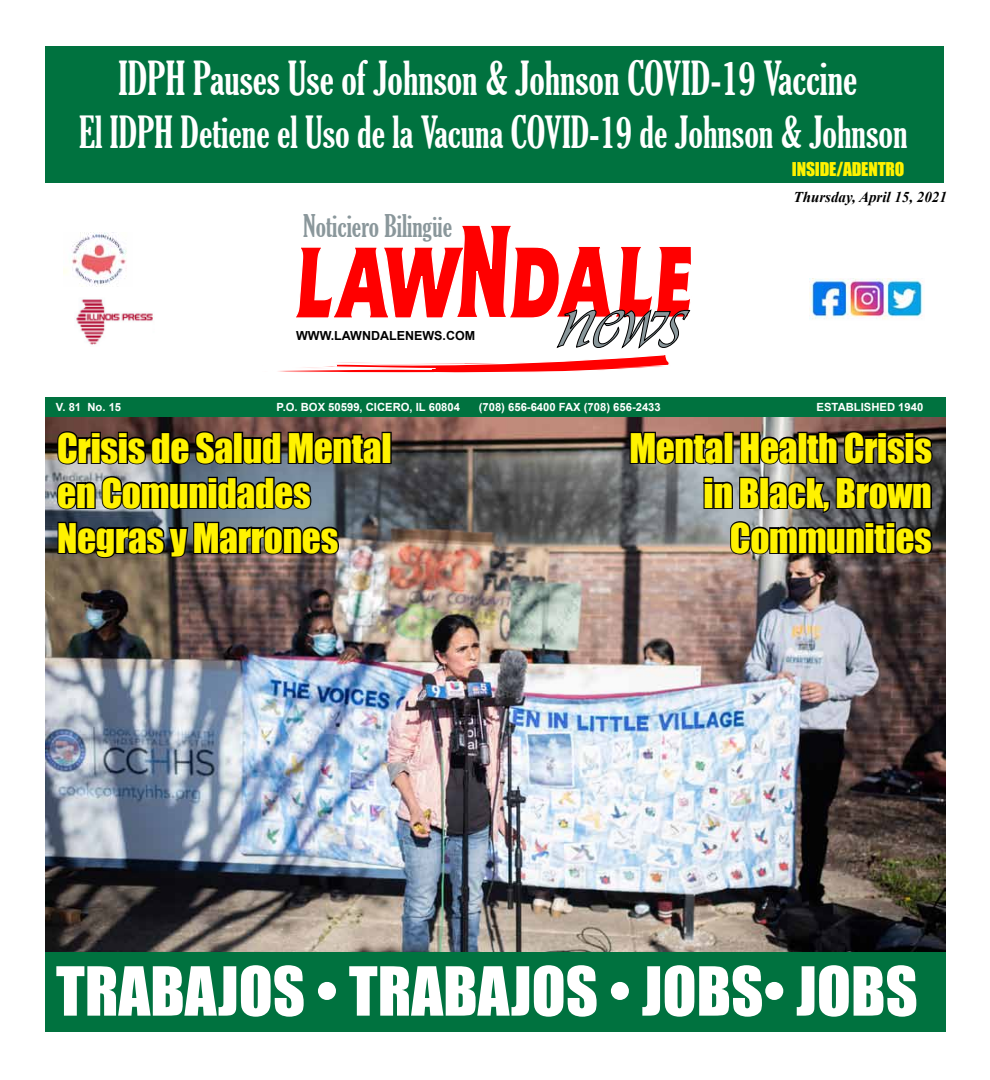
<style>
.page{position:relative;width:990px;height:1080px;background:#fff}
.page>*{position:absolute;margin:0;border:0;box-sizing:border-box;transform-origin:0 0}
.t1{font:90px "Vivaldii";color:#8a979b}
.t2{font:62.5px "Impact";color:#fff}
.t3{font:extra-condensed 45px "Gloucester";color:#fff}
.t4{font:extra-condensed 42.5px "Gloucester";color:#fff}
.t5{font:37.5px/45px "Impact";letter-spacing:-.01em;color:#fff200;text-align:right}
.t6{font:extra-condensed 30px "Gloucester";color:#8a979b}
.t7{font:17.5px "Impact";letter-spacing:-.01em;color:#fff200}
.t8{font:italic 700 15px "Times New Roman";color:#000}
.t9{font:700 12.5px "Arial";color:#000}
.t10{font:700 11.25px "Arial";color:#fff}
</style>
<div class="page">
<div style="left:45px;top:950px;width:900px;height:82px;background:#00723f"></div>
<svg style="left:278px;top:225px;width:413px;height:148px"></svg>
<div style="left:45px;top:397px;width:900px;height:20px;background:#00723f"></div>
<div style="left:46px;top:46px;width:898px;height:136px;background:#00723f"></div>
<img style="left:75px;top:299px;width:78px;height:46px">
<img style="left:64px;top:232px;width:63px;height:55px">
<img style="left:809px;top:278px;width:114px;height:41px">
<img style="left:45px;top:417px;width:900px;height:534px">
<svg style="left:628px;top:417px;width:97px;height:49px;background:#614e4b"></svg>
<div style="left:724px;top:432px;width:10px;height:32px;border:2px solid #000"></div>
<svg style="left:739px;top:431px;width:60px;height:35px;background:#5b5957"></svg>
<div style="left:797px;top:432px;width:11px;height:32px;border:2px solid #000"></div>
<svg style="left:805px;top:429px;width:129px;height:37px;background:#2b2826"></svg>
<svg style="left:702px;top:472px;width:232px;height:84px;background:#535354"></svg>
<svg style="left:56px;top:429px;width:179px;height:37px;background:#342c2a"></svg>
<div style="left:233px;top:432px;width:10px;height:32px;border:2px solid #000"></div>
<svg style="left:242px;top:417px;width:141px;height:49px;background:#483736"></svg>
<div style="left:382px;top:432px;width:10px;height:32px;border:2px solid #000"></div>
<svg style="left:55px;top:474px;width:286px;height:94px;background:#4e5258"></svg>
<p class="t3" style="left:119px;top:52px;width:740px">IDPH Pauses Use of Johnson &amp; Johnson COVID-19 Vaccine</p>
<p class="t4" style="left:79px;top:108px;width:830px">El IDPH Detiene el Uso de la Vacuna COVID-19 de Johnson &amp; Johnson</p>
<p class="t7" style="left:792px;top:156px;width:114px">INSIDE/ADENTRO</p>
<p class="t6" style="left:303px;top:209px;width:150px">Noticiero Bilingüe</p>
<p class="t9" style="left:296px;top:328px;width:181px">WWW.LAWNDALENEWS.COM</p>
<h1 class="t1" style="left:558px;top:266px;width:126px">news</h1>
<p class="t8" style="left:794px;top:186px;width:155px">Thursday, April 15, 2021</p>
<p class="t10" style="left:56px;top:399px;width:67px">V. 81 No. 15</p>
<p class="t10" style="left:277px;top:399px;width:185px">P.O. BOX 50599, CICERO, IL 60804</p>
<p class="t10" style="left:479px;top:399px;width:183px">(708) 656-6400 FAX (708) 656-2433</p>
<p class="t10" style="left:817px;top:399px;width:108px">ESTABLISHED 1940</p>
<p class="t5" style="left:57px;top:424px;width:336px;text-align:left">Crisis de Salud Mental en Comunidades<br>Negras y Marrones</p>
<p class="t5" style="left:629px;top:424px;width:304px">Mental Health Crisis in Black, Brown<br>Communities</p>
<h2 class="t2" style="left:56px;top:943px;width:863px">TRABAJOS • TRABAJOS • JOBS• JOBS</h2>
</div>
